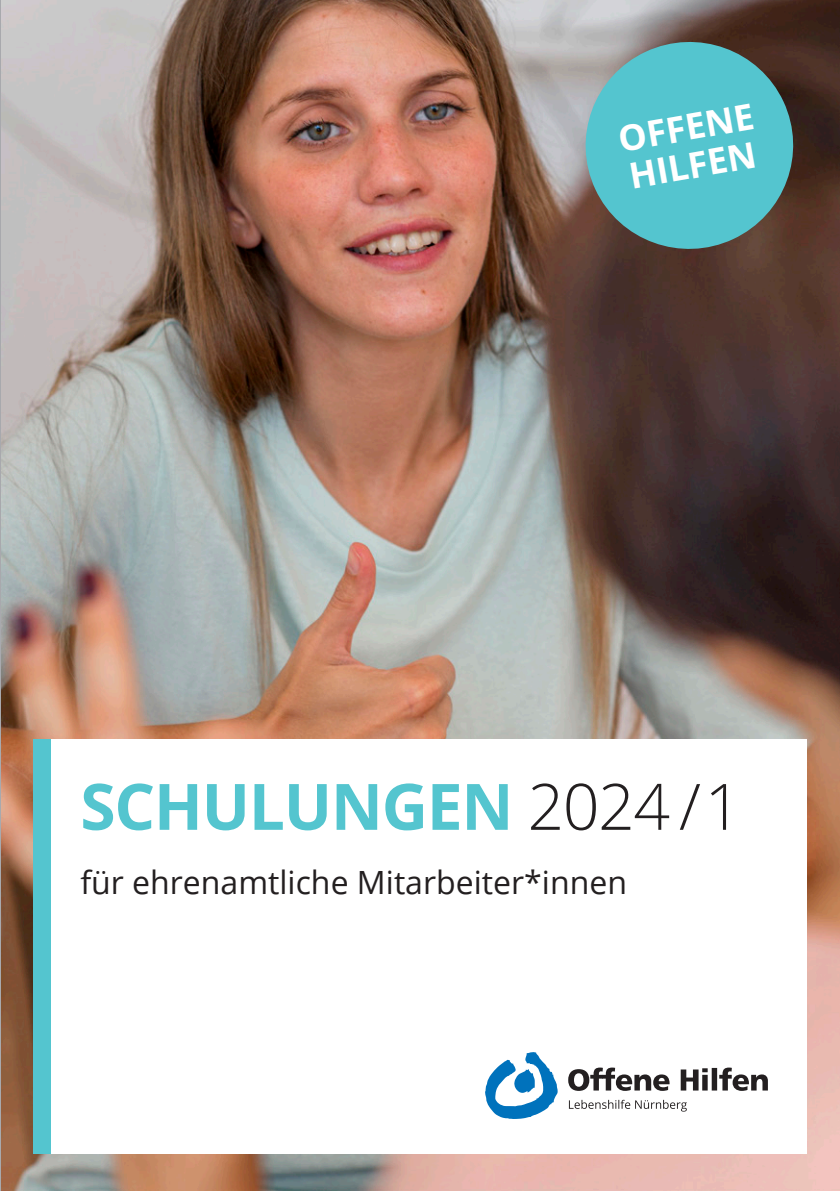
<style>
.page{position:relative;width:840px;height:1191px;background:#fff}
.page>*{position:absolute;margin:0;border:0;box-sizing:border-box;transform-origin:0 0}
.t1{font:700 64px "Open Sans";letter-spacing:-.02em;color:#54c5cf}
.t2{font:700 35.8px/38.4px "Open Sans";color:#fff}
.t3{font:32px "Open Sans";color:#231f20}
.s1{font-weight:300;color:#231f20}
</style>
<div class="page">
<img style="left:1px;top:0;width:838px;height:1191px">
<div style="left:33px;top:739px;width:17px;height:415px;background:#54c5cf"></div>
<div style="left:50px;top:739px;width:756px;height:415px;background:#fff"></div>
<svg style="left:571px;top:28px;width:236px;height:235px;background:#5c989b"></svg>
<svg style="left:485px;top:1052px;width:73px;height:67px"></svg>
<svg style="left:568px;top:1067px;width:199px;height:23px"></svg>
<svg style="left:568px;top:1099px;width:118px;height:12px"></svg>
<p class="t2" style="left:615px;top:119px;width:138px;rotate:-10deg">OFFENE<br>HILFEN</p>
<h1 class="t1" style="left:80px;top:761px;width:662px">SCHULUNGEN <span class="s1">2024 / 1</span></h1>
<p class="t3" style="left:80px;top:860px;width:548px">für ehrenamtliche Mitarbeiter*innen</p>
</div>
